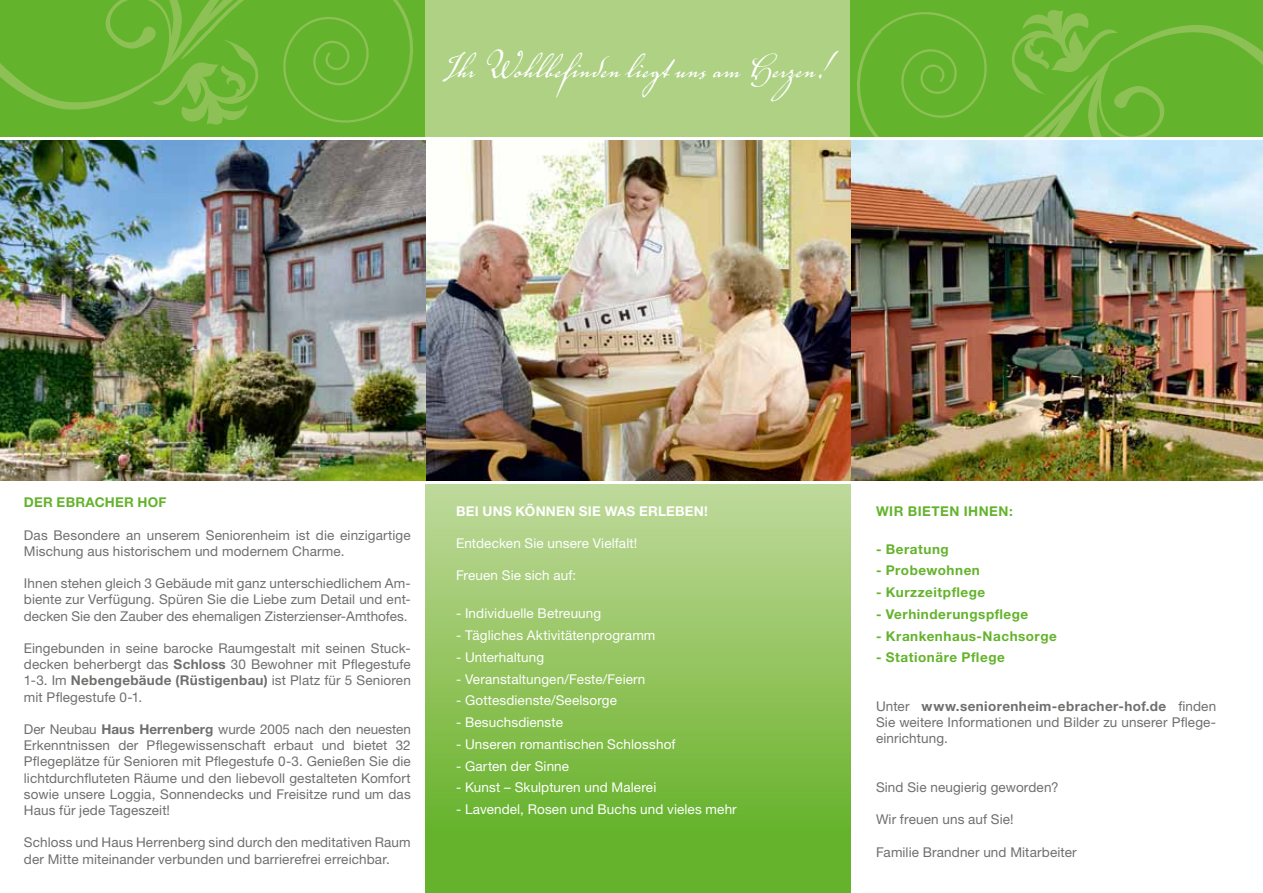
<style>
.page{position:relative;width:1263px;height:893px;background:#fff}
.page>*{position:absolute;margin:0;border:0;box-sizing:border-box;transform-origin:0 0}
.t1{font:47.25px "Voluta Script Pro";color:#fff}
.t2{font:13.5px/16.2px "Helvetica Neue LT Std";letter-spacing:.01em;color:#6f6f6e;text-align:justify}
.t3{font:13.5px "Helvetica Neue LT Std";letter-spacing:.01em;color:#fff}
.t4{font:700 13.5px "Helvetica Neue LT Std";letter-spacing:.04em;color:#64b32c}
.t5{font:700 13.5px "Helvetica Neue LT Std";letter-spacing:.015em;color:#fff}
.s1{font-weight:700}
</style>
<div class="page">
<div style="left:425px;top:485px;width:425px;height:408px;background:linear-gradient(to bottom,#c0d898,#5cae1e)"></div>
<div style="left:0;top:0;width:425px;height:136px;background:#64b32c"></div>
<svg style="left:0;top:0;width:152px;height:110px"></svg>
<svg style="left:152px;top:0;width:261px;height:125px"></svg>
<div style="left:425px;top:0;width:425px;height:136px;background:#aed184"></div>
<div style="left:850px;top:0;width:413px;height:136px;background:#64b32c"></div>
<svg style="left:857px;top:10px;width:406px;height:126px"></svg>
<img style="left:0;top:140px;width:1263px;height:340px">
<h1 class="t1" style="left:440px;top:33px;width:388px">Ihr Wohlbefinden liegt uns am Herzen!</h1>
<p class="t4" style="left:24px;top:494px;width:92px">Der Ebracher</p>
<p class="t4" style="left:138px;top:494px;width:21px">Hof</p>
<p class="t2" style="left:24px;top:526px;width:388px">Das Besondere an unserem Seniorenheim ist die einzigartige<br>Mischung aus historischem und modernem Charme.</p>
<p class="t2" style="left:24px;top:575px;width:388px">Ihnen stehen gleich 3 Gebäude mit ganz unterschiedlichem Am&shy;biente zur Verfügung. Spüren Sie die Liebe zum Detail und ent&shy;decken Sie den Zauber des ehemaligen Zisterzienser-Amthofes.</p>
<p class="t2" style="left:24px;top:640px;width:388px">Eingebunden in seine barocke Raumgestalt mit seinen Stuck&shy;decken beherbergt das <span class="s1">Schloss</span> 30 Bewohner mit Pflegestufe 1-3. Im <span class="s1">Nebengebäude (Rüstigenbau)</span> ist Platz für 5 Senioren mit Pflegestufe 0-1.</p>
<p class="t2" style="left:24px;top:721px;width:388px">Der Neubau <span class="s1">Haus Herrenberg</span> wurde 2005 nach den neuesten Erkenntnissen der Pflegewissenschaft erbaut und bietet 32<br>Pflegeplätze für Senioren mit Pflegestufe 0-3. Genießen Sie die lichtdurchfluteten Räume und den liebevoll gestalteten Komfort sowie unsere Loggia, Sonnendecks und Freisitze rund um das Haus für jede Tageszeit!</p>
<p class="t2" style="left:24px;top:834px;width:388px">Schloss und Haus Herrenberg sind durch den meditativen Raum der Mitte miteinander verbunden und barrierefrei erreichbar.</p>
<p class="t5" style="left:456px;top:502px;width:253px">BEI UNS KÖNNEN SIE WAS ERLEBEN!</p>
<p class="t3" style="left:456px;top:535px;width:183px">Entdecken Sie unsere Vielfalt!</p>
<p class="t3" style="left:456px;top:568px;width:122px">Freuen Sie sich auf:</p>
<p class="t3" style="left:456px;top:606px;width:147px">- Individuelle Betreuung</p>
<p class="t3" style="left:456px;top:627px;width:201px">- Tägliches Aktivitätenprogramm</p>
<p class="t3" style="left:456px;top:649px;width:90px">- Unterhaltung</p>
<p class="t3" style="left:456px;top:671px;width:191px">- Veranstaltungen/Feste/Feiern</p>
<p class="t3" style="left:456px;top:693px;width:163px">- Gottesdienste/Seelsorge</p>
<p class="t3" style="left:456px;top:714px;width:108px">- Besuchsdienste</p>
<p class="t3" style="left:456px;top:736px;width:221px">- Unseren romantischen Schlosshof</p>
<p class="t3" style="left:456px;top:758px;width:115px">- Garten der Sinne</p>
<p class="t3" style="left:456px;top:780px;width:202px">- Kunst – Skulpturen und Malerei</p>
<p class="t3" style="left:456px;top:801px;width:282px">- Lavendel, Rosen und Buchs und vieles mehr</p>
<p class="t4" style="left:876px;top:502px;width:138px">WIR BIETEN IHNEN:</p>
<p class="t4" style="left:876px;top:540px;width:74px">- Beratung</p>
<p class="t4" style="left:876px;top:562px;width:105px">- Probewohnen</p>
<p class="t4" style="left:876px;top:584px;width:111px">- Kurzzeitpflege</p>
<p class="t4" style="left:876px;top:606px;width:154px">- Verhinderungspflege</p>
<p class="t4" style="left:876px;top:627px;width:182px">- Krankenhaus-Nachsorge</p>
<p class="t4" style="left:876px;top:649px;width:130px">- Stationäre Pflege</p>
<p class="t2" style="left:876px;top:698px;width:342px">Unter <span class="s1">www.seniorenheim-ebracher-hof.de</span> finden Sie weitere Informationen und Bilder zu unserer Pflege&shy;einrichtung.</p>
<p class="t2" style="left:876px;top:779px;width:184px">Sind Sie neugierig geworden?</p>
<p class="t2" style="left:876px;top:811px;width:139px">Wir freuen uns auf Sie!</p>
<p class="t2" style="left:876px;top:844px;width:202px">Familie Brandner und Mitarbeiter</p>
</div>
